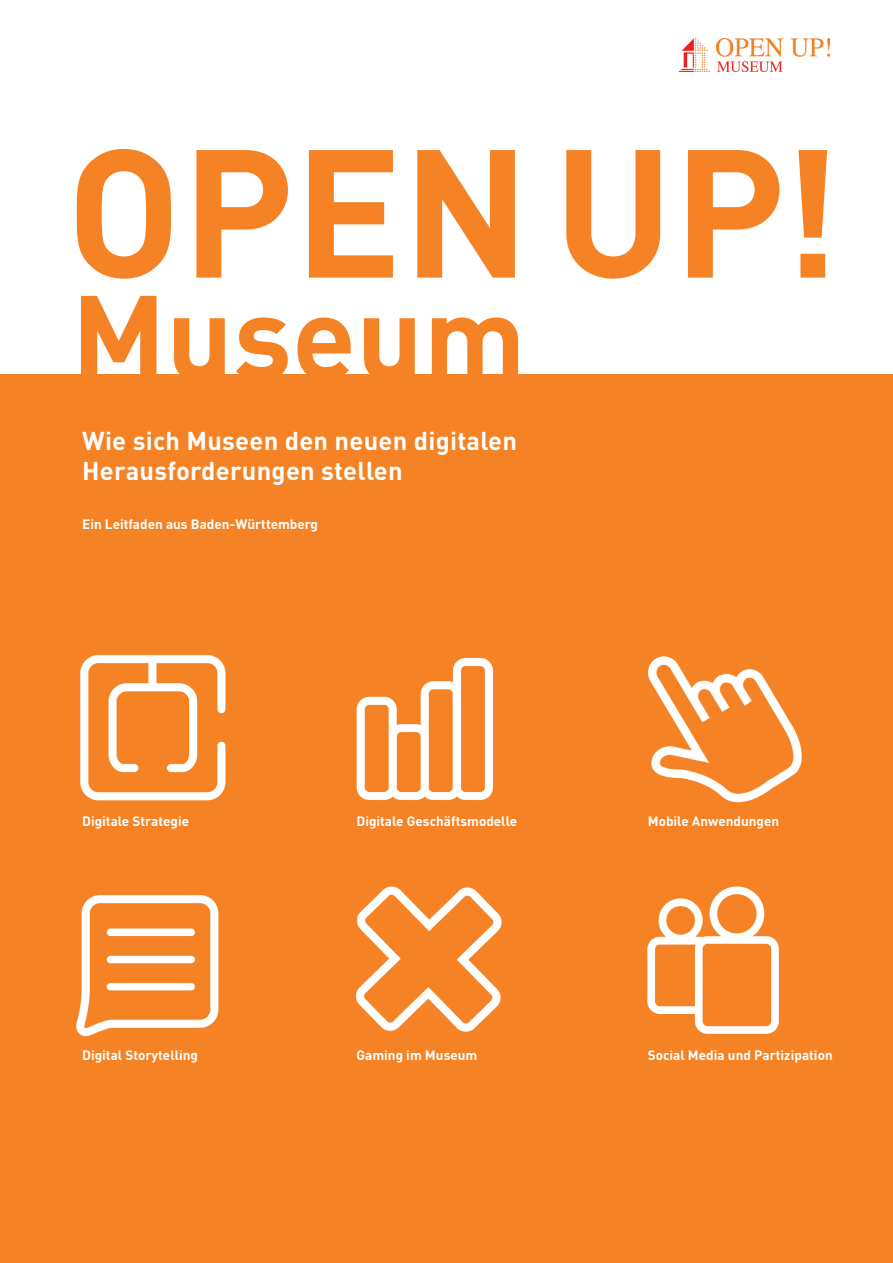
<style>
.page{position:relative;width:893px;height:1263px;background:#fff}
.page>*{position:absolute;margin:0;border:0;box-sizing:border-box;transform-origin:0 0}
.t1{font:700 179.1px "DIN";color:#f58224}
.t2{font:700 117.15px "DIN";color:#f58224}
.t3{font:700 25.5px/30.6px "DIN";letter-spacing:.01em;color:#fff}
.t4{font:700 13.5px "DIN";color:#fff}
</style>
<div class="page">
<div style="left:0;top:374px;width:893px;height:889px;background:#f58224"></div>
<img style="left:80px;top:654px;width:146px;height:147px">
<img style="left:355px;top:886px;width:147px;height:146px">
<img style="left:648px;top:656px;width:154px;height:147px">
<img style="left:356px;top:657px;width:138px;height:143px">
<img style="left:76px;top:895px;width:143px;height:142px">
<img style="left:647px;top:886px;width:132px;height:148px">
<img style="left:680px;top:38px;width:150px;height:33px">
<h1 class="t1" style="left:66px;top:96px;width:776px">OPEN UP!</h1>
<h2 class="t2" style="left:71px;top:260px;width:456px">Museum</h2>
<h3 class="t3" style="left:82px;top:424px;width:436px">Wie sich Museen den neuen digitalen<br>Herausforderungen stellen</h3>
<p class="t4" style="left:82px;top:515px;width:237px">Ein Leitfaden aus Baden-Württemberg</p>
<p class="t4" style="left:82px;top:812px;width:108px">Digitale Strategie</p>
<p class="t4" style="left:356px;top:812px;width:162px">Digitale Geschäftsmodelle</p>
<p class="t4" style="left:648px;top:812px;width:133px">Mobile Anwendungen</p>
<p class="t4" style="left:82px;top:1046px;width:117px">Digital Storytelling</p>
<p class="t4" style="left:356px;top:1046px;width:122px">Gaming im Museum</p>
<p class="t4" style="left:648px;top:1046px;width:187px">Social Media und Partizipation</p>
</div>
